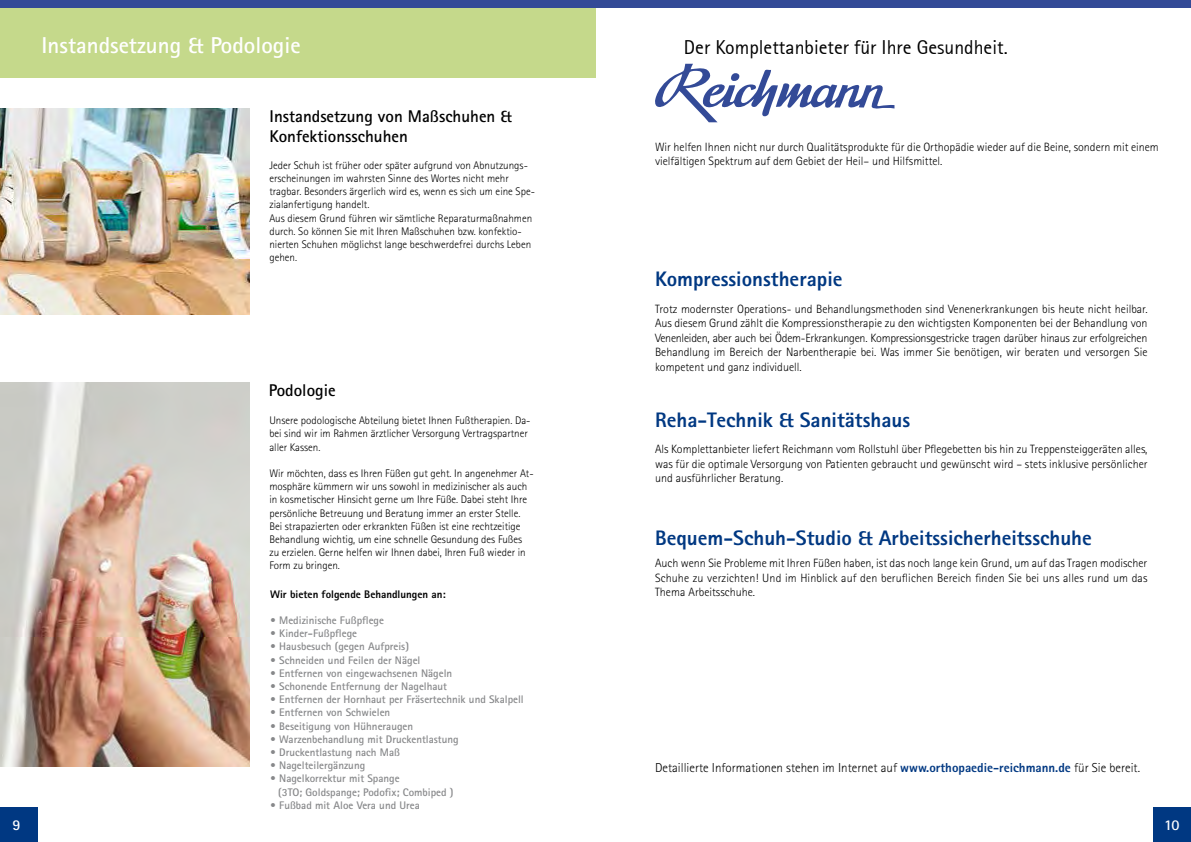
<style>
.page{position:relative;width:1191px;height:842px;background:#fff}
.page>*{position:absolute;margin:0;border:0;box-sizing:border-box;transform-origin:0 0}
.t1{font:700 23px "Rotis Sans Serif";color:#fff}
.t2{font:800 21px "Rotis Sans Serif";color:#003882}
.t3{font:19.7px "Rotis Sans Serif";color:#000}
.t4{font:700 17px/20.4px "Rotis Sans Serif";color:#000}
.t5{font:700 15px "Rotis Sans Serif";color:#fff}
.t6{font:300 13px "Rotis Sans Serif";color:#000}
.t7{font:300 12px/14.4px "Rotis Sans Serif";color:#000;text-align:justify}
.t8{font:300 11px/13.2px "Rotis Sans Serif";color:#000}
.t9{font:700 11px/13.2px "Rotis Sans Serif";color:#87888a}
.t10{font:800 11px "Rotis Sans Serif";color:#000}
.s1{font-weight:800;color:#003882}
</style>
<div class="page">
<div style="left:0;top:0;width:603px;height:8px;background:#334a97"></div>
<div style="left:595px;top:0;width:596px;height:8px;background:#334a97"></div>
<div style="left:0;top:806px;width:38px;height:36px;background:#003882"></div>
<div style="left:1153px;top:806px;width:38px;height:36px;background:#003882"></div>
<div style="left:0;top:9px;width:595px;height:72px;background:#c5d98b"></div>
<img style="left:0;top:108px;width:250px;height:206px">
<img style="left:0;top:383px;width:250px;height:384px">
<svg style="left:655px;top:64px;width:239px;height:58px"></svg>
<div style="left:0;top:78px;width:595px;height:8px;background:#fff"></div>
<h1 class="t1" style="left:42px;top:30px;width:260px">Instandsetzung &amp; Podologie</h1>
<h3 class="t4" style="left:270px;top:105px;width:244px">Instandsetzung von Maßschuhen &amp;<br>Konfektionsschuhen</h3>
<p class="t8" style="left:269px;top:158px;width:267px">Jeder Schuh ist früher oder später aufgrund von Abnutzungs&shy;erscheinungen im wahrsten Sinne des Wortes nicht mehr tragbar. Besonders ärgerlich wird es, wenn es sich um eine Spe&shy;zialanfertigung handelt.<br>Aus diesem Grund führen wir sämtliche Reparaturmaßnahmen durch. So können Sie mit Ihren Maßschuhen bzw. konfektio&shy;nierten Schuhen möglichst lange beschwerdefrei durchs Leben gehen.</p>
<h3 class="t4" style="left:269px;top:380px;width:68px">Podologie</h3>
<p class="t8" style="left:269px;top:414px;width:263px">Unsere podologische Abteilung bietet Ihnen Fußtherapien. Da&shy;bei sind wir im Rahmen ärztlicher Versorgung Vertragspartner aller Kassen.</p>
<p class="t8" style="left:269px;top:467px;width:266px">Wir möchten, dass es Ihren Füßen gut geht. In angenehmer At&shy;mosphäre kümmern wir uns sowohl in medizinischer als auch in kosmetischer Hinsicht gerne um Ihre Füße. Dabei steht Ihre persönliche Betreuung und Beratung immer an erster Stelle.<br>Bei strapazierten oder erkrankten Füßen ist eine rechtzeitige Behandlung wichtig, um eine schnelle Gesundung des Fußes zu erzielen. Gerne helfen wir Ihnen dabei, Ihren Fuß wieder in Form zu bringen.</p>
<p class="t10" style="left:270px;top:587px;width:177px">Wir bieten folgende Behandlungen an:</p>
<p class="t9" style="left:270px;top:613px;width:115px">• Medizinische Fußpflege</p>
<p class="t9" style="left:270px;top:627px;width:88px">• Kinder-Fußpflege</p>
<p class="t9" style="left:270px;top:640px;width:140px">• Hausbesuch (gegen Aufpreis)</p>
<p class="t9" style="left:270px;top:653px;width:152px">• Schneiden und Feilen der Nägel</p>
<p class="t9" style="left:270px;top:666px;width:184px">• Entfernen von eingewachsenen Nägeln</p>
<p class="t9" style="left:270px;top:679px;width:179px">• Schonende Entfernung der Nagelhaut</p>
<p class="t9" style="left:270px;top:693px;width:255px">• Entfernen der Hornhaut per Fräsertechnik und Skalpell</p>
<p class="t9" style="left:270px;top:706px;width:122px">• Entfernen von Schwielen</p>
<p class="t9" style="left:270px;top:719px;width:145px">• Beseitigung von Hühneraugen</p>
<p class="t9" style="left:270px;top:732px;width:190px">• Warzenbehandlung mit Druckentlastung</p>
<p class="t9" style="left:270px;top:745px;width:131px">• Druckentlastung nach Maß</p>
<p class="t9" style="left:270px;top:759px;width:97px">• Nagelteilergänzung</p>
<p class="t9" style="left:278px;top:772px;width:177px;text-indent:-8px">• Nagelkorrektur mit Spange<br>(3TO; Goldspange; Podofix; Combiped )</p>
<p class="t9" style="left:270px;top:798px;width:151px">• Fußbad mit Aloe Vera und Urea</p>
<h3 class="t3" style="left:684px;top:36px;width:325px">Der Komplettanbieter für Ihre Gesundheit.</h3>
<p class="t7" style="left:655px;top:139px;width:505px">Wir helfen Ihnen nicht nur durch Qualitätsprodukte für die Orthopädie wieder auf die Beine, sondern mit einem vielfältigen Spektrum auf dem Gebiet der Heil– und Hilfsmittel.</p>
<h2 class="t2" style="left:655px;top:265px;width:189px">Kompressionstherapie</h2>
<p class="t7" style="left:655px;top:302px;width:494px">Trotz modernster Operations- und Behandlungsmethoden sind Venenerkrankungen bis heute nicht heilbar.<br>Aus diesem Grund zählt die Kompressionstherapie zu den wichtigsten Komponenten bei der Behandlung von Venenleiden, aber auch bei Ödem-Erkrankungen. Kompressionsgestricke tragen darüber hinaus zur erfolgreichen Behandlung im Bereich der Narbentherapie bei. Was immer Sie benötigen, wir beraten und versorgen Sie kompetent und ganz individuell.</p>
<h2 class="t2" style="left:655px;top:407px;width:257px">Reha-Technik &amp; Sanitätshaus</h2>
<p class="t7" style="left:655px;top:442px;width:494px">Als Komplettanbieter liefert Reichmann vom Rollstuhl über Pflegebetten bis hin zu Treppensteiggeräten alles, was für die optimale Versorgung von Patienten gebraucht und gewünscht wird – stets inklusive persönlicher und ausführlicher Beratung.</p>
<h2 class="t2" style="left:655px;top:524px;width:438px">Bequem-Schuh-Studio &amp; Arbeitssicherheitsschuhe</h2>
<p class="t7" style="left:655px;top:556px;width:494px">Auch wenn Sie Probleme mit Ihren Füßen haben, ist das noch lange kein Grund, um auf das Tragen modischer Schuhe zu verzichten! Und im Hinblick auf den beruflichen Bereich finden Sie bei uns alles rund um das Thema Arbeitsschuhe.</p>
<p class="t6" style="left:655px;top:760px;width:486px">Detaillierte Informationen stehen im Internet auf <span class="s1">www.orthopaedie-reichmann.de</span> für Sie bereit.</p>
<p class="t5" style="left:13px;top:815px;width:10px">9</p>
<p class="t5" style="left:1164px;top:815px;width:17px">10</p>
</div>
